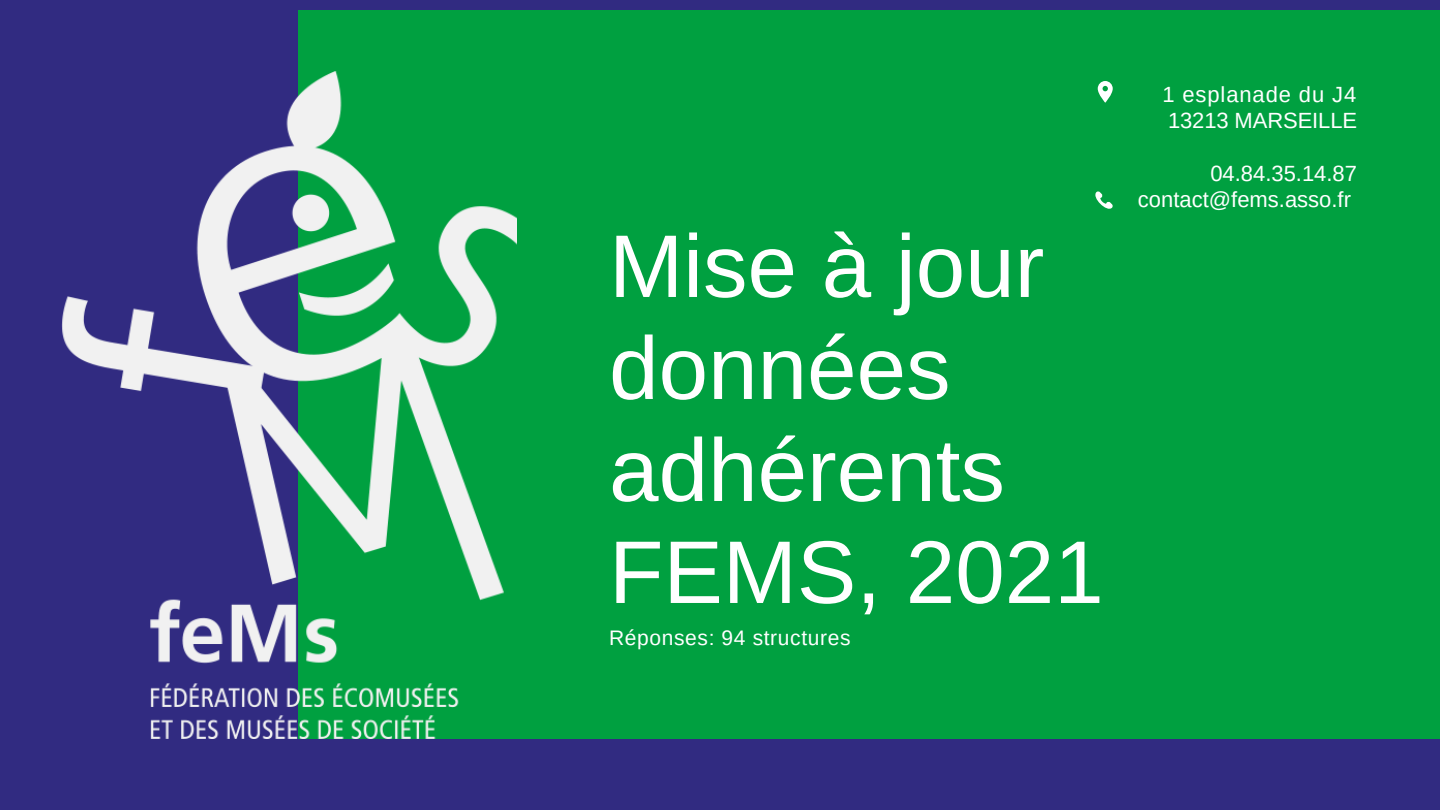
<style>
.page{position:relative;width:1440px;height:810px;background:#312b81}
.page>*{position:absolute;margin:0;border:0;box-sizing:border-box;transform-origin:0 0}
.t1{font:89px/102px "Arimo";color:#fff}
.t2{font:22px "Arimo";color:#fff}
.t3{font:22px "Arimo";letter-spacing:.04em;color:#fff}
.t4{font:21px "Arimo";letter-spacing:.03em;color:#fff}
</style>
<div class="page">
<div style="left:299px;top:10px;width:1141px;height:729px;background:#00a040"></div>
<img style="left:62px;top:71px;width:454px;height:668px">
<svg style="left:1098px;top:81px;width:15px;height:22px"></svg>
<svg style="left:1095px;top:191px;width:18px;height:18px"></svg>
<p class="t1" style="left:609px;top:215px;width:496px">Mise à jour données adhérents<br>FEMS, 2021</p>
<p class="t4" style="left:609px;top:626px;width:243px">Réponses: 94 structures</p>
<p class="t3" style="left:1162px;top:82px;width:195px">1 esplanade du J4</p>
<p class="t2" style="left:1168px;top:108px;width:191px">13213 MARSEILLE</p>
<p class="t2" style="left:1210px;top:161px;width:148px">04.84.35.14.87</p>
<p class="t2" style="left:1138px;top:187px;width:215px">contact@fems.asso.fr</p>
</div>
